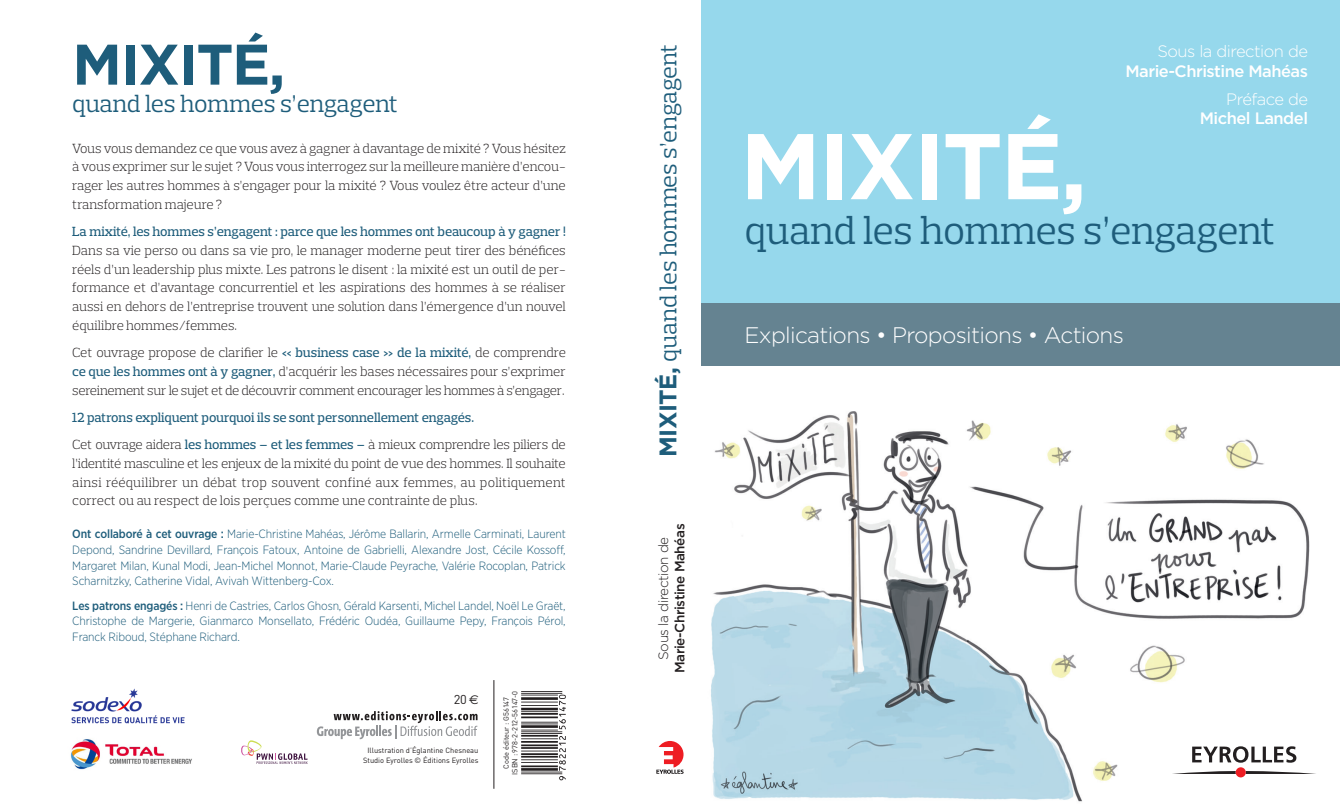
<style>
.page{position:relative;width:1340px;height:808px;background:#fff}
.page>*{position:absolute;margin:0;border:0;box-sizing:border-box;transform-origin:0 0}
.t1{font:700 93.15px "Gotham";letter-spacing:-.025em;color:#fff}
.t2{font:700 57.15px "Gotham";letter-spacing:-.025em;color:#1e5d7b}
.t3{font:40.2px "Prelo Slab";letter-spacing:-.01em;color:#1e5d7b}
.t4{font:24.6px "Prelo Slab";letter-spacing:-.01em;color:#1e5d7b}
.t5{font:24px "Prelo Slab";letter-spacing:-.01em;color:#1e5d7b}
.t6{font:300 22.5px "Gotham";letter-spacing:-.03em;color:#fff}
.t7{font:500 16.5px "Gotham";letter-spacing:-.03em;color:#fff}
.t8{font:300 16.5px "Gotham";letter-spacing:-.03em;color:#fff}
.t9{font:300 13.5px/18.8px "Prelo Slab";letter-spacing:-.015em;color:#231f20;text-align:justify}
.t10{font:500 13.5px/27.3px "Prelo Slab";letter-spacing:-.01em;color:#1e5d7b}
.t11{font:500 13.5px "Gotham";letter-spacing:-.03em;color:#231f20}
.t12{font:300 13.5px "Gotham";letter-spacing:-.03em;color:#231f20}
.t13{font:12.75px "DIN";color:#231f20}
.t14{font:300 12px/15.8px "Gotham Narrow";letter-spacing:-.01em;color:#1e5d7b;text-align:justify}
.t15{font:7.5px/10.5px "DIN";color:#231f20;text-align:center}
.t16{font:7.35px/8.7px "DIN";color:#231f20;text-align:center}
.s1{font-weight:500;color:#1e5d7b}
.s2{font-weight:300;color:#231f20}
.s3{font-weight:500}
.s4{font-family:"Euro Sans"}
.s5{font-family:"Gotham";font-weight:700}
</style>
<div class="page">
<div style="left:701px;top:0;width:638px;height:327px;background:#96d8ec"></div>
<div style="left:701px;top:303px;width:638px;height:62px;background:#658391"></div>
<img style="left:711px;top:411px;width:599px;height:391px">
<svg style="left:1171px;top:746px;width:145px;height:31px"></svg>
<svg style="left:656px;top:741px;width:27px;height:33px"></svg>
<svg style="left:317px;top:711px;width:160px;height:28px"></svg>
<hr style="left:493px;top:680px;width:1px;height:109px;background:#231f20">
<svg style="left:521px;top:691px;width:45px;height:89px"></svg>
<img style="left:70px;top:739px;width:122px;height:31px">
<img style="left:71px;top:688px;width:114px;height:36px">
<svg style="left:241px;top:740px;width:67px;height:24px"></svg>
<h2 class="t2" style="left:72px;top:27px;width:214px">Mixité,</h2>
<h3 class="t4" style="left:72px;top:89px;width:327px">quand les hommes s’engagent</h3>
<p class="t9" style="left:72px;top:139px;width:495px">Vous vous demandez ce que vous avez à gagner à davantage de mixité ? Vous hésitez à vous exprimer sur le sujet ? Vous vous interrogez sur la meilleure manière d’encou&shy;rager les autres hommes à s’engager pour la mixité ? Vous voulez être acteur d’une transformation majeure ?</p>
<p class="t10" style="left:72px;top:218px;width:495px">La mixité, les hommes s’engagent : parce que les hommes ont beaucoup à y gagner !</p>
<p class="t9" style="left:72px;top:241px;width:495px">Dans sa vie perso ou dans sa vie pro, le manager moderne peut tirer des bénéfices réels d’un leadership plus mixte. Les patrons le disent : la mixité est un outil de per&shy;formance et d’avantage concurrentiel et les aspirations des hommes à se réaliser aussi en dehors de l’entreprise trouvent une solution dans l’émergence d’un nouvel équilibre hommes/femmes.</p>
<p class="t9" style="left:72px;top:343px;width:495px">Cet ouvrage propose de clarifier le <span class="s1">« business case » de la mixité,</span> de comprendre <span class="s1">ce que les hommes ont à y gagner,</span> d’acquérir les bases nécessaires pour s’exprimer sereinement sur le sujet et de découvrir comment encourager les hommes à s’engager.</p>
<p class="t10" style="left:72px;top:404px;width:495px">12 patrons expliquent pourquoi ils se sont personnellement engagés.<br><span class="s2">Cet ouvrage aidera</span> les hommes – et les femmes – <span class="s2">à mieux comprendre les piliers de</span></p>
<p class="t9" style="left:72px;top:454px;width:495px">l’identité masculine et les enjeux de la mixité du point de vue des hommes. Il souhaite ainsi rééquilibrer un débat trop souvent confiné aux femmes, au politiquement correct ou au respect de lois perçues comme une contrainte de plus.</p>
<p class="t14" style="left:72px;top:526px;width:495px"><span class="s3">Ont collaboré à cet ouvrage :</span> Marie-Christine Mahéas, Jérôme Ballarin, Armelle Carminati, Laurent Depond, Sandrine Devillard, François Fatoux, Antoine de Gabrielli, Alexandre Jost, Cécile Kossoff, Margaret Milan, Kunal Modi, Jean-Michel Monnot, Marie-Claude Peyrache, Valérie Rocoplan, Patrick Scharnitzky, Catherine Vidal, Avivah Wittenberg-Cox.</p>
<p class="t14" style="left:72px;top:597px;width:495px"><span class="s3">Les patrons engagés :</span> Henri de Castries, Carlos Ghosn, Gérald Karsenti, Michel Landel, Noël Le Graët, Christophe de Margerie, Gianmarco Monsellato, Frédéric Oudéa, Guillaume Pepy, François Pérol, Franck Riboud, Stéphane Richard.</p>
<p class="t13" style="left:454px;top:692px;width:27px">20 <span class="s4">E</span></p>
<p class="t15" style="left:363px;top:745px;width:117px">Illustration d’Églantine Chesneau<br>Studio Eyrolles © Éditions Eyrolles</p>
<p class="t16" style="left:502px;top:775px;width:85px;rotate:-90deg">Code éditeur : G56147<br>ISBN : 978-2-212-56147-0</p>
<h3 class="t5" style="left:653px;top:457px;width:414px;rotate:-90deg"><span class="s5">Mixité,</span> quand les hommes s’engagent</h3>
<p class="t11" style="left:671px;top:673px;width:151px;rotate:-90deg">Marie-Christine Mahéas</p>
<p class="t12" style="left:654px;top:660px;width:125px;rotate:-90deg">Sous la direction de</p>
<p class="t8" style="left:1157px;top:41px;width:152px">Sous la direction de</p>
<p class="t7" style="left:1125px;top:60px;width:184px">Marie-Christine Mahéas</p>
<p class="t8" style="left:1226px;top:88px;width:83px">Préface de</p>
<p class="t7" style="left:1199px;top:108px;width:110px">Michel Landel</p>
<h1 class="t1" style="left:740px;top:104px;width:348px">Mixité,</h1>
<h3 class="t3" style="left:744px;top:205px;width:532px">quand les hommes s’engagent</h3>
<h3 class="t6" style="left:744px;top:321px;width:381px">Explications • Propositions • Actions</h3>
</div>
